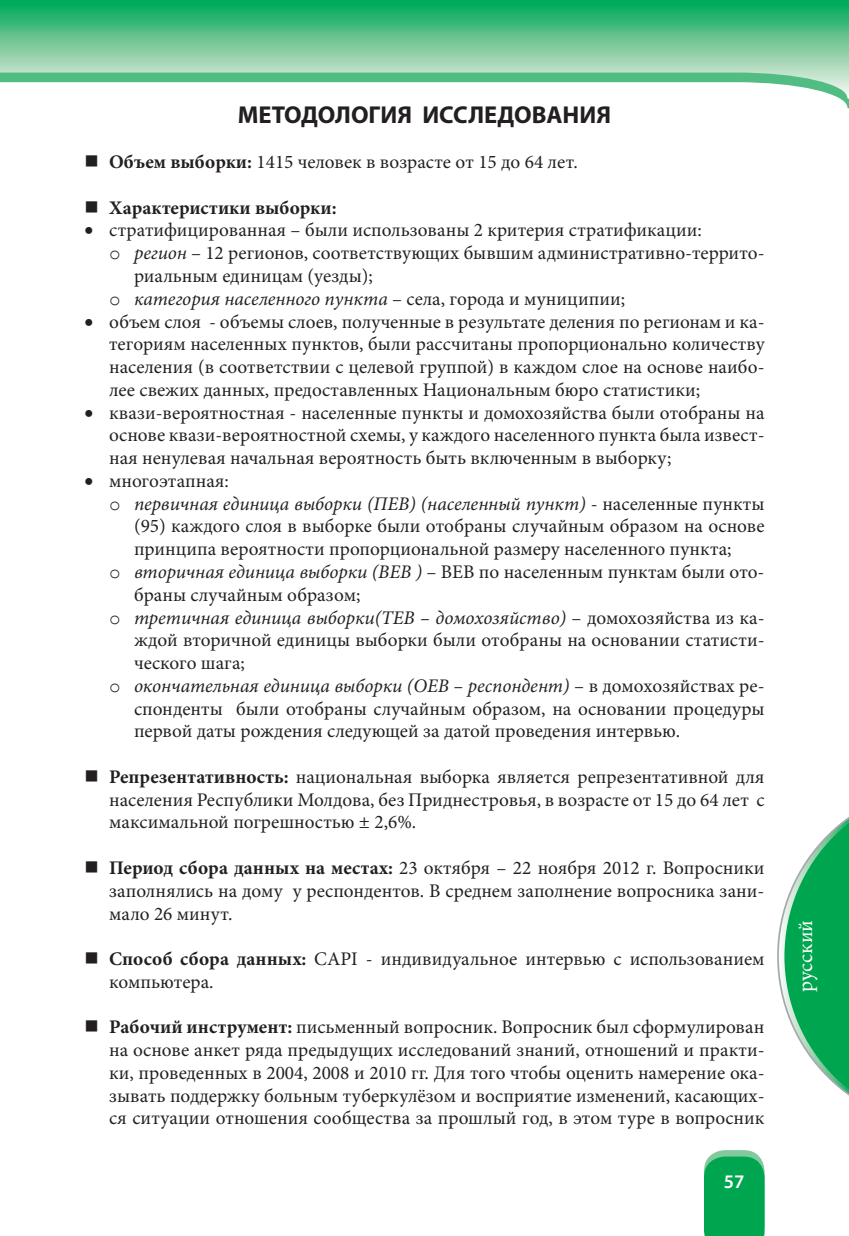
<style>
.page{position:relative;width:849px;height:1236px;background:#fff}
.page>*{position:absolute;margin:0;border:0;box-sizing:border-box;transform-origin:0 0}
.t1{font:700 24.5px "Myriad Pro";color:#231f20}
.t2{font:21px "Minion Pro";color:#fff}
.t3{font:19.25px/22.8px "Minion Pro";color:#231f20;text-align:justify}
.t4{font:italic 19.25px "Minion Pro";color:#231f20}
.t5{font:700 19.25px "Minion Pro";color:#231f20}
.t6{font:600 19.25px "Myriad Pro";color:#fff}
.s1{font-weight:700}
.s2{font-family:"Courier New"}
.s3{font-style:italic}
.s4{font-family:"Courier New";font-style:normal}
.s5{font-style:normal}
</style>
<div class="page">
<svg style="left:704px;top:1150px;width:60px;height:85px;background:#12aa5a"></svg>
<svg style="left:777px;top:817px;width:71px;height:278px"></svg>
<svg style="left:0;top:0;width:848px;height:99px"></svg>
<p class="t1" style="left:238px;top:98px;width:374px">МЕТОДОЛОГИЯ ИССЛЕДОВАНИЯ</p>
<p class="t3" style="left:84px;top:151px;width:494px">■ <span class="s1">Объем выборки:</span> 1415 человек в возрасте от 15 до 64 лет.</p>
<p class="t5" style="left:84px;top:194px;width:254px">■ Характеристики выборки:</p>
<p class="t3" style="left:84px;top:219px;width:618px">• стратифицированная – были использованы 2 критерия стратификации:</p>
<p class="t3" style="left:109px;top:242px;width:656px"><span class="s2">o</span> <span class="s3">регион</span> – 12 регионов, соответствующих бывшим административно-террито-</p>
<p class="t3" style="left:134px;top:264px;width:240px">риальным единицам (уезды);</p>
<p class="t4" style="left:109px;top:285px;width:517px"><span class="s4">o</span> категория населенного пункта <span class="s5">– села, города и муниципии;</span></p>
<p class="t3" style="left:109px;top:310px;width:656px;text-indent:-25px">• объем слоя - объемы слоев, полученные в результате деления по регионам и ка&shy;тегориям населенных пунктов, были рассчитаны пропорционально количеству населения (в соответствии с целевой группой) в каждом слое на основе наибо&shy;лее свежих данных, предоставленных Национальным бюро статистики;</p>
<p class="t3" style="left:109px;top:401px;width:656px;text-indent:-25px">• квази-вероятностная - населенные пункты и домохозяйства были отобраны на основе квази-вероятностной схемы, у каждого населенного пункта была извест&shy;ная ненулевая начальная вероятность быть включенным в выборку;</p>
<p class="t3" style="left:84px;top:469px;width:146px">• многоэтапная:</p>
<p class="t4" style="left:109px;top:490px;width:656px"><span class="s4">o</span> первичная единица выборки (ПЕВ) (населенный пункт) <span class="s5">- населенные пункты</span></p>
<p class="t3" style="left:134px;top:515px;width:632px">(95) каждого слоя в выборке были отобраны случайным образом на основе</p>
<p class="t3" style="left:134px;top:537px;width:599px">принципа вероятности пропорциональной размеру населенного пункта;</p>
<p class="t3" style="left:109px;top:560px;width:656px"><span class="s2">o</span> <span class="s3">вторичная единица выборки (ВЕВ )</span> – ВЕВ по населенным пунктам были ото-</p>
<p class="t3" style="left:134px;top:583px;width:228px">браны случайным образом;</p>
<p class="t4" style="left:109px;top:604px;width:656px"><span class="s4">o</span> третичная единица выборки(ТЕВ – домохозяйство) <span class="s5">– домохозяйства из ка-</span></p>
<p class="t3" style="left:134px;top:628px;width:632px">ждой вторичной единицы выборки были отобраны на основании статисти-</p>
<p class="t3" style="left:134px;top:651px;width:112px">ческого шага;</p>
<p class="t4" style="left:109px;top:672px;width:656px"><span class="s4">o</span> окончательная единица выборки (ОЕВ – респондент) <span class="s5">– в домохозяйствах ре-</span></p>
<p class="t3" style="left:134px;top:697px;width:632px">спонденты были отобраны случайным образом, на основании процедуры</p>
<p class="t3" style="left:134px;top:719px;width:547px">первой даты рождения следующей за датой проведения интервью.</p>
<p class="t3" style="left:109px;top:765px;width:656px;text-indent:-25px">■ <span class="s1">Репрезентативность:</span> национальная выборка является репрезентативной для населения Республики Молдова, без Приднестровья, в возрасте от 15 до 64 лет с максимальной погрешностью ± 2,6%.</p>
<p class="t3" style="left:109px;top:856px;width:656px;text-indent:-25px">■ <span class="s1">Период сбора данных на местах:</span> 23 октября – 22 ноября 2012 г. Вопросники заполнялись на дому у респондентов. В среднем заполнение вопросника зани&shy;мало 26 минут.</p>
<p class="t3" style="left:109px;top:947px;width:656px;text-indent:-25px">■ <span class="s1">Способ сбора данных:</span> CAPI - индивидуальное интервью с использованием компьютера.</p>
<p class="t3" style="left:109px;top:1015px;width:656px;text-indent:-25px">■ <span class="s1">Рабочий инструмент:</span> письменный вопросник. Вопросник был сформулирован на основе анкет ряда предыдущих исследований знаний, отношений и практи&shy;ки, проведенных в 2004, 2008 и 2010 гг. Для того чтобы оценить намерение ока&shy;зывать поддержку больным туберкулёзом и восприятие изменений, касающих&shy;ся ситуации отношения сообщества за прошлый год, в этом туре в вопросник</p>
<p class="t6" style="left:723px;top:1168px;width:22px">57</p>
<p class="t2" style="left:791px;top:992px;width:74px;rotate:-90deg">русский</p>
</div>
